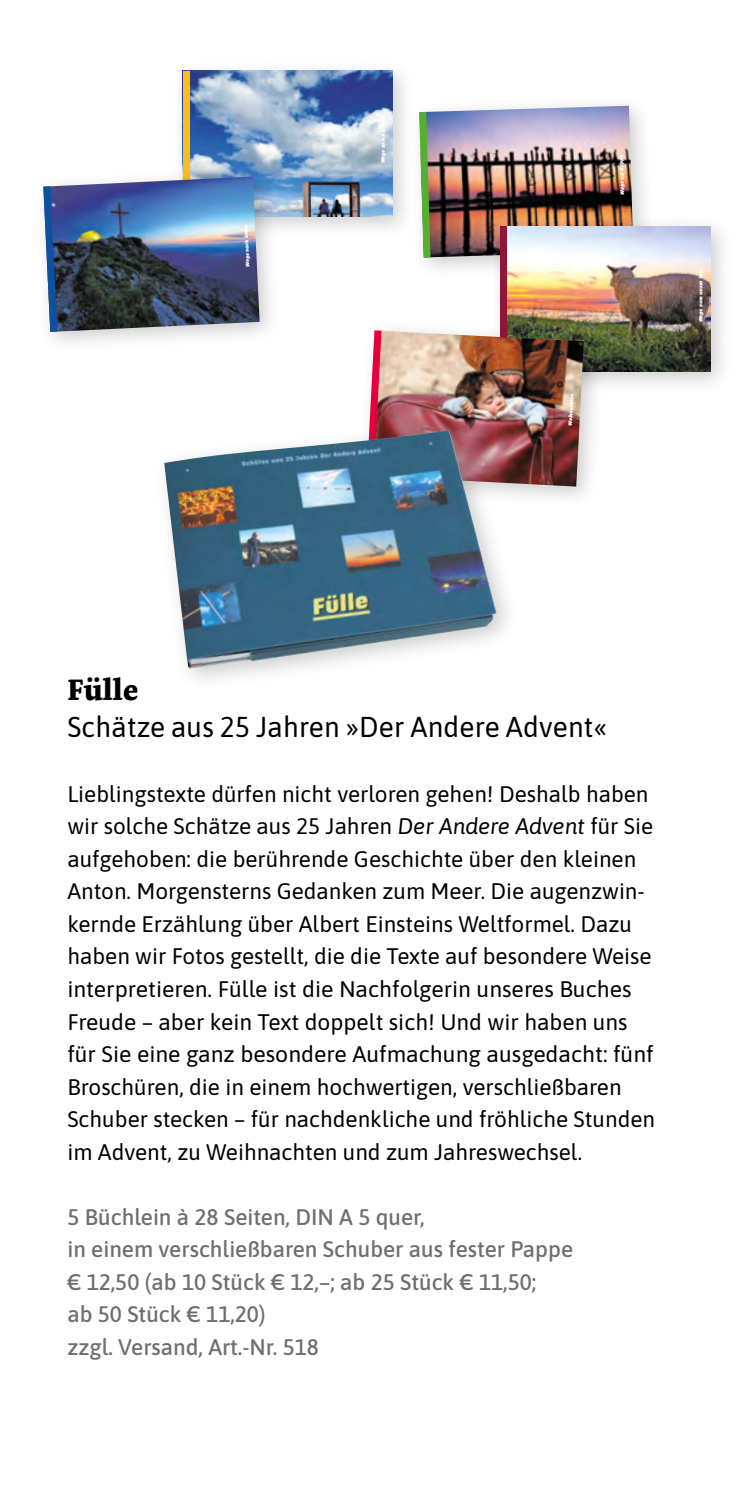
<style>
.page{position:relative;width:752px;height:1489px;background:#fff}
.page>*{position:absolute;margin:0;border:0;box-sizing:border-box;transform-origin:0 0}
.t1{font:700 31.25px "Dolly Pro";letter-spacing:.01em;color:#000}
.t2{font:28.75px "Asap";letter-spacing:.01em;color:#000}
.t3{font:22.5px/32.5px "Asap";color:#000}
.t4{font:500 22.5px/32.5px "Asap";color:#706f6f}
.t5{font:italic 700 4.75px "Binario Soft";color:#fff}
.s1{font-style:italic}
</style>
<div class="page">
<div style="left:407px;top:94px;width:249px;height:186px;background:#000;opacity:.2"></div>
<div style="left:171px;top:59px;width:245px;height:180px;background:#000;opacity:.2"></div>
<img style="left:189px;top:71px;width:203px;height:145px">
<div style="left:182px;top:71px;width:7px;height:145px;background:#fbbd1b"></div>
<div style="left:32px;top:165px;width:250px;height:190px;background:#000;opacity:.2"></div>
<img style="left:43px;top:177px;width:216px;height:155px">
<div style="left:488px;top:215px;width:245px;height:180px;background:#000;opacity:.2"></div>
<img style="left:507px;top:226px;width:202px;height:146px">
<img style="left:419px;top:106px;width:214px;height:151px">
<svg style="left:709px;top:371px;width:4px;height:4px"></svg>
<div style="left:500px;top:226px;width:7px;height:146px;background:#8f1739"></div>
<div style="left:355px;top:319px;width:251px;height:190px;background:#000;opacity:.2"></div>
<img style="left:367px;top:330px;width:216px;height:156px">
<div style="left:152px;top:419px;width:367px;height:273px;background:#000;opacity:.2"></div>
<img style="left:164px;top:430px;width:332px;height:239px">
<p class="t5" style="left:245px;top:267px;width:43px;rotate:-93deg">Wege nach innen</p>
<p class="t5" style="left:380px;top:163px;width:49px;rotate:-90deg">Wege zum Anderen</p>
<p class="t5" style="left:619px;top:195px;width:42px;rotate:-92deg">Wege zur Krippe</p>
<p class="t5" style="left:567px;top:425px;width:34px;rotate:-87deg">Weihnachten</p>
<p class="t5" style="left:697px;top:322px;width:55px;rotate:-90deg">Wege zum neuen Jahr</p>
<h1 class="t1" style="left:67px;top:669px;width:72px">Fülle</h1>
<p class="t2" style="left:67px;top:707px;width:540px">Schätze aus 25 Jahren »Der Andere Advent«</p>
<p class="t3" style="left:67px;top:776px;width:589px">Lieblingstexte dürfen nicht verloren gehen! Deshalb haben wir solche Schätze aus 25 Jahren <span class="s1">Der Andere Advent</span> für Sie aufgehoben: die berührende Geschichte über den kleinen Anton. Morgensterns Gedanken zum Meer. Die augenzwin&shy;kernde Erzählung über Albert Einsteins Weltformel. Dazu haben wir Fotos gestellt, die die Texte auf besondere Weise interpretieren. Fülle ist die Nachfolgerin unseres Buches Freude – aber kein Text doppelt sich! Und wir haben uns für Sie eine ganz besondere Aufmachung ausgedacht: fünf Broschüren, die in einem hochwertigen, verschließbaren Schuber stecken – für nachdenkliche und fröhliche Stunden im Advent, zu Weihnachten und zum Jahreswechsel.</p>
<p class="t4" style="left:67px;top:1199px;width:507px">5 Büchlein à 28 Seiten, DIN A 5 quer,<br>in einem verschließbaren Schuber aus fester Pappe € 12,50 (ab 10 Stück € 12,–; ab 25 Stück € 11,50;<br>ab 50 Stück € 11,20)<br>zzgl. Versand, Art.-Nr. 518</p>
</div>
